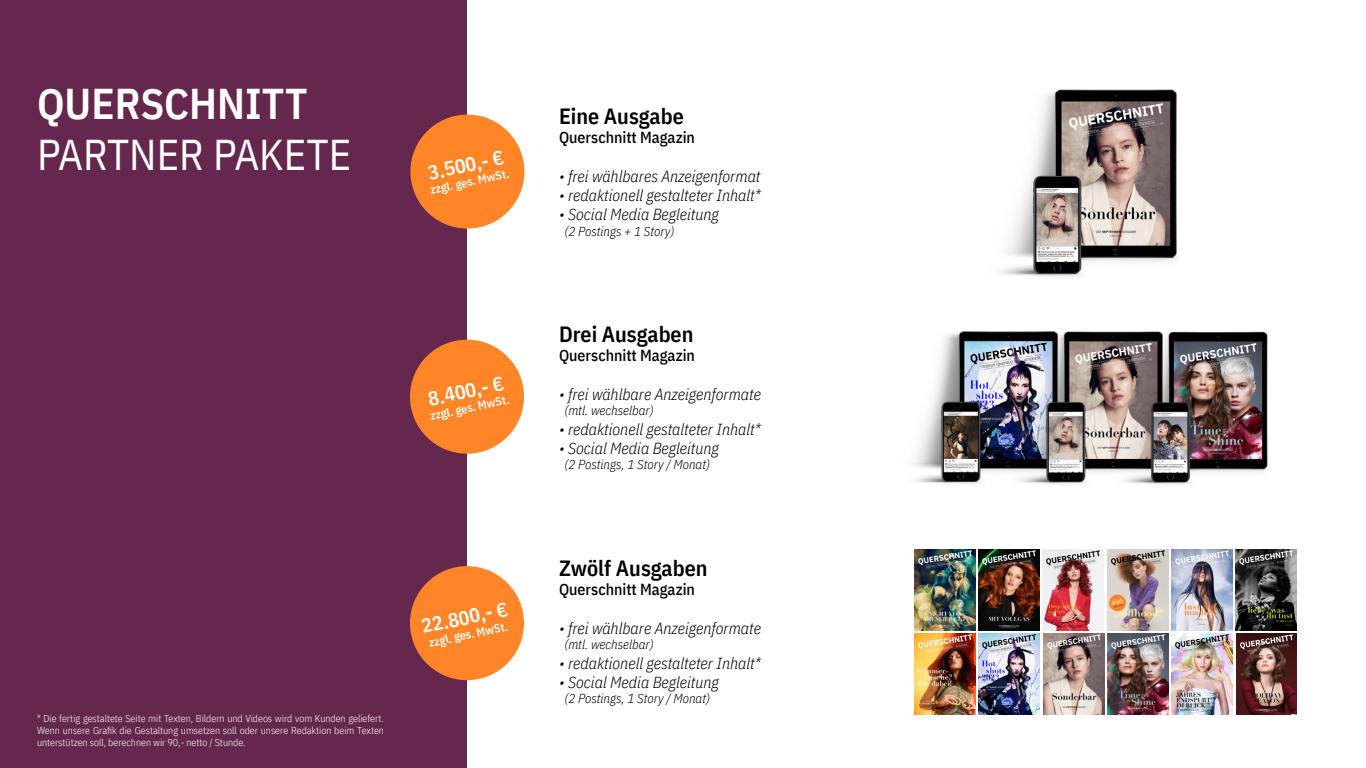
<style>
.page{position:relative;width:1366px;height:768px;background:#fff}
.page>*{position:absolute;margin:0;border:0;box-sizing:border-box;transform-origin:0 0}
.t1{font:43px "IBM Plex Sans Cond";color:#fff}
.t2{font:600 43px "IBM Plex Sans Cond";color:#fff}
.t3{font:600 22px "IBM Plex Sans Cond";color:#000}
.t4{font:600 20px "IBM Plex Sans Cond";color:#fff}
.t5{font:italic 300 16px "IBM Plex Sans Cond";color:#000}
.t6{font:500 16px "IBM Plex Sans Cond";color:#000}
.t7{font:italic 300 13px "IBM Plex Sans Cond";color:#000}
.t8{font:600 12px "IBM Plex Sans Cond";color:#fff}
.t9{font:300 10px/12px "IBM Plex Sans Cond";color:#fff;text-align:justify}
</style>
<div class="page">
<img style="left:913px;top:331px;width:355px;height:154px">
<div style="left:0;top:0;width:467px;height:768px;background:#65274e"></div>
<div style="left:410px;top:115px;width:114px;height:114px;background:#ff8526;border-radius:50%"></div>
<div style="left:410px;top:340px;width:114px;height:114px;background:#ff8526;border-radius:50%"></div>
<div style="left:410px;top:566px;width:114px;height:114px;background:#ff8526;border-radius:50%"></div>
<img style="left:1107px;top:549px;width:61px;height:81px">
<img style="left:1171px;top:549px;width:61px;height:81px">
<img style="left:1236px;top:549px;width:61px;height:81px">
<img style="left:914px;top:633px;width:61px;height:82px">
<img style="left:979px;top:633px;width:61px;height:82px">
<img style="left:1043px;top:633px;width:61px;height:82px">
<img style="left:1107px;top:633px;width:61px;height:82px">
<img style="left:1172px;top:633px;width:61px;height:82px">
<img style="left:1236px;top:633px;width:61px;height:82px">
<img style="left:1043px;top:549px;width:61px;height:81px">
<img style="left:979px;top:549px;width:61px;height:81px">
<img style="left:914px;top:549px;width:61px;height:81px">
<img style="left:1000px;top:89px;width:177px;height:188px">
<h1 class="t2" style="left:37px;top:70px;width:272px">QUERSCHNITT</h1>
<h1 class="t1" style="left:37px;top:122px;width:316px">PARTNER PAKETE</h1>
<p class="t4" style="left:425px;top:157px;width:78px;rotate:-12deg">3.500,- €</p>
<p class="t8" style="left:428px;top:181px;width:82px;rotate:-12deg">zzgl. ges. MwSt.</p>
<p class="t4" style="left:425px;top:383px;width:78px;rotate:-12deg">8.400,- €</p>
<p class="t8" style="left:428px;top:407px;width:82px;rotate:-12deg">zzgl. ges. MwSt.</p>
<p class="t9" style="left:37px;top:711px;width:348px">* Die fertig gestaltete Seite mit Texten, Bildern und Videos wird vom Kunden geliefert.<br>Wenn unsere Grafik die Gestaltung umsetzen soll oder unsere Redaktion beim Texten unterstützen soll, berechnen wir 90,- netto / Stunde.</p>
<p class="t4" style="left:418px;top:611px;width:89px;rotate:-12deg">22.800,- €</p>
<p class="t8" style="left:427px;top:633px;width:82px;rotate:-12deg">zzgl. ges. MwSt.</p>
<h2 class="t3" style="left:559px;top:99px;width:126px">Eine Ausgabe</h2>
<p class="t6" style="left:559px;top:125px;width:138px">Querschnitt Magazin</p>
<p class="t5" style="left:559px;top:164px;width:203px">• frei wählbares Anzeigenformat</p>
<p class="t5" style="left:559px;top:183px;width:203px">• redaktionell gestalteter Inhalt*</p>
<p class="t5" style="left:559px;top:202px;width:161px">• Social Media Begleitung</p>
<p class="t7" style="left:565px;top:221px;width:111px">(2 Postings + 1 Story)</p>
<h2 class="t3" style="left:559px;top:317px;width:136px">Drei Ausgaben</h2>
<p class="t6" style="left:559px;top:343px;width:138px">Querschnitt Magazin</p>
<p class="t5" style="left:559px;top:382px;width:204px">• frei wählbare Anzeigenformate</p>
<p class="t7" style="left:565px;top:401px;width:91px">(mtl. wechselbar)</p>
<p class="t5" style="left:559px;top:417px;width:203px">• redaktionell gestalteter Inhalt*</p>
<p class="t5" style="left:559px;top:436px;width:161px">• Social Media Begleitung</p>
<p class="t7" style="left:565px;top:455px;width:147px">(2 Postings, 1 Story / Monat)</p>
<h2 class="t3" style="left:559px;top:551px;width:150px">Zwölf Ausgaben</h2>
<p class="t6" style="left:559px;top:577px;width:138px">Querschnitt Magazin</p>
<p class="t5" style="left:559px;top:616px;width:204px">• frei wählbare Anzeigenformate</p>
<p class="t7" style="left:565px;top:635px;width:91px">(mtl. wechselbar)</p>
<p class="t5" style="left:559px;top:651px;width:203px">• redaktionell gestalteter Inhalt*</p>
<p class="t5" style="left:559px;top:670px;width:161px">• Social Media Begleitung</p>
<p class="t7" style="left:565px;top:689px;width:147px">(2 Postings, 1 Story / Monat)</p>
</div>
